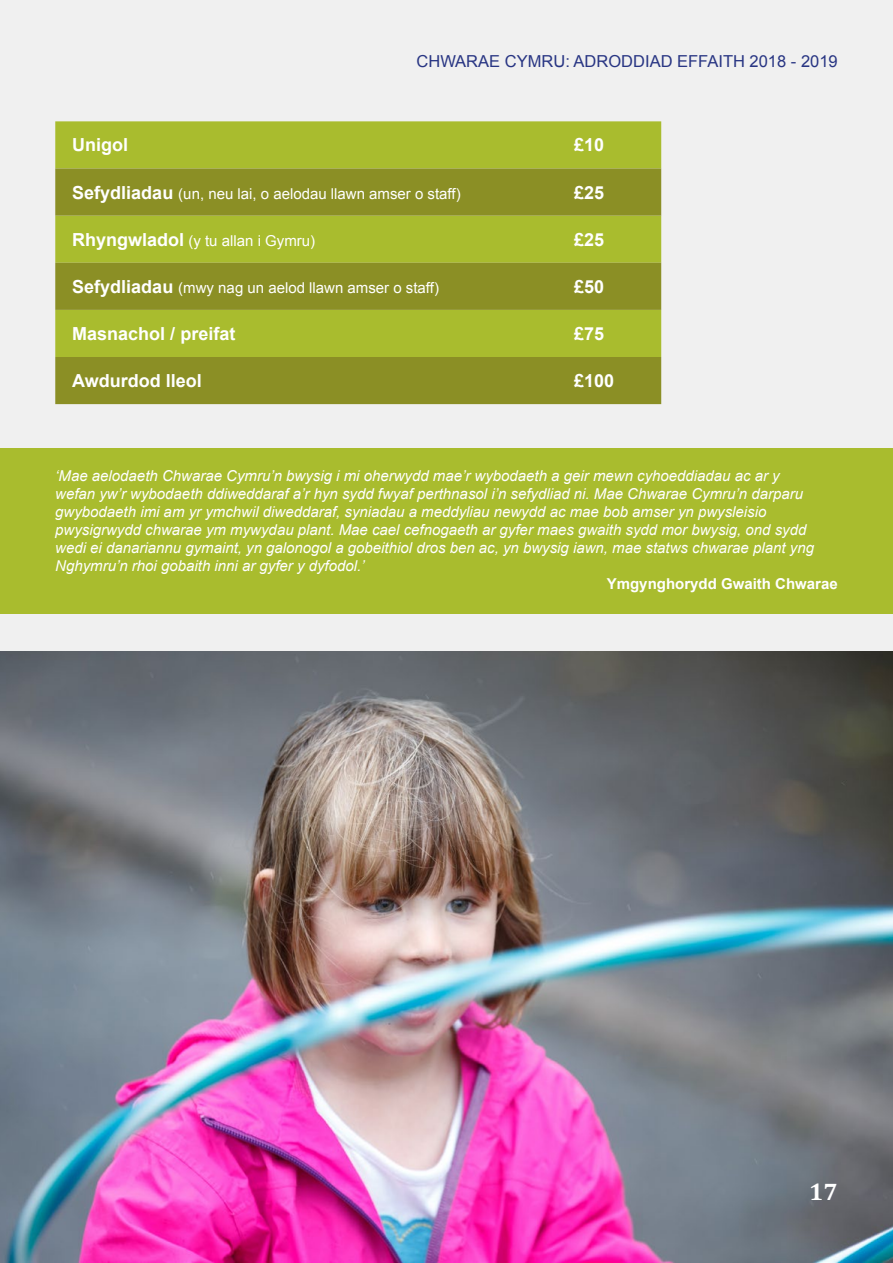
<style>
.page{position:relative;width:893px;height:1263px;background:#fff}
.page>*{position:absolute;margin:0;border:0;box-sizing:border-box;transform-origin:0 0}
.t1{font:700 24px "Cambria";color:#fff}
.t2{font:700 18px "Arial";color:#fff}
.t3{font:16.5px "Arial";color:#283583}
.t4{font:italic 15px/18px "Arial";color:#fff}
.t5{font:15px "Arial";color:#fff}
.t6{font:700 15px "Arial";color:#fff}
.s1{font-weight:700;font-size:18px}
</style>
<div class="page">
<img style="left:0;top:651px;width:893px;height:612px">
<div style="left:0;top:0;width:893px;height:651px;background:#f0f0f0"></div>
<div style="left:0;top:448px;width:893px;height:166px;background:#a9bc2e"></div>
<div style="left:55px;top:121px;width:606px;height:47px;background:#a9bc2e"></div>
<svg style="left:55px;top:168px;width:606px;height:236px;background:#97a129"></svg>
<p class="t3" style="left:416px;top:51px;width:423px">CHWARAE CYMRU: ADRODDIAD EFFAITH 2018 - 2019</p>
<p class="t2" style="left:72px;top:133px;width:57px">Unigol</p>
<p class="t2" style="left:574px;top:133px;width:32px">£10</p>
<p class="t5" style="left:72px;top:184px;width:390px"><span class="s1">Sefydliadau</span> (un, neu lai, o aelodau llawn amser o staff)</p>
<p class="t2" style="left:574px;top:180px;width:32px">£25</p>
<p class="t5" style="left:72px;top:231px;width:244px"><span class="s1">Rhyngwladol</span> (y tu allan i Gymru)</p>
<p class="t2" style="left:574px;top:227px;width:32px">£25</p>
<p class="t5" style="left:72px;top:278px;width:368px"><span class="s1">Sefydliadau</span> (mwy nag un aelod llawn amser o staff)</p>
<p class="t2" style="left:574px;top:275px;width:32px">£50</p>
<p class="t2" style="left:72px;top:322px;width:165px">Masnachol / preifat</p>
<p class="t2" style="left:574px;top:322px;width:32px">£75</p>
<p class="t2" style="left:72px;top:369px;width:131px">Awdurdod lleol</p>
<p class="t2" style="left:574px;top:369px;width:42px">£100</p>
<p class="t4" style="left:55px;top:467px;width:760px">‘Mae aelodaeth Chwarae Cymru’n bwysig i mi oherwydd mae’r wybodaeth a geir mewn cyhoeddiadau ac ar y wefan yw’r wybodaeth ddiweddaraf a’r hyn sydd fwyaf perthnasol i’n sefydliad ni. Mae Chwarae Cymru’n darparu gwybodaeth imi am yr ymchwil diweddaraf, syniadau a meddyliau newydd ac mae bob amser yn pwysleisio pwysigrwydd chwarae ym mywydau plant. Mae cael cefnogaeth ar gyfer maes gwaith sydd mor bwysig, ond sydd wedi ei danariannu gymaint, yn galonogol a gobeithiol dros ben ac, yn bwysig iawn, mae statws chwarae plant yng Nghymru’n rhoi gobaith inni ar gyfer y dyfodol.’</p>
<p class="t6" style="left:607px;top:573px;width:232px">Ymgynghorydd Gwaith Chwarae</p>
<h1 class="t1" style="left:809px;top:1175px;width:30px">17</h1>
</div>
